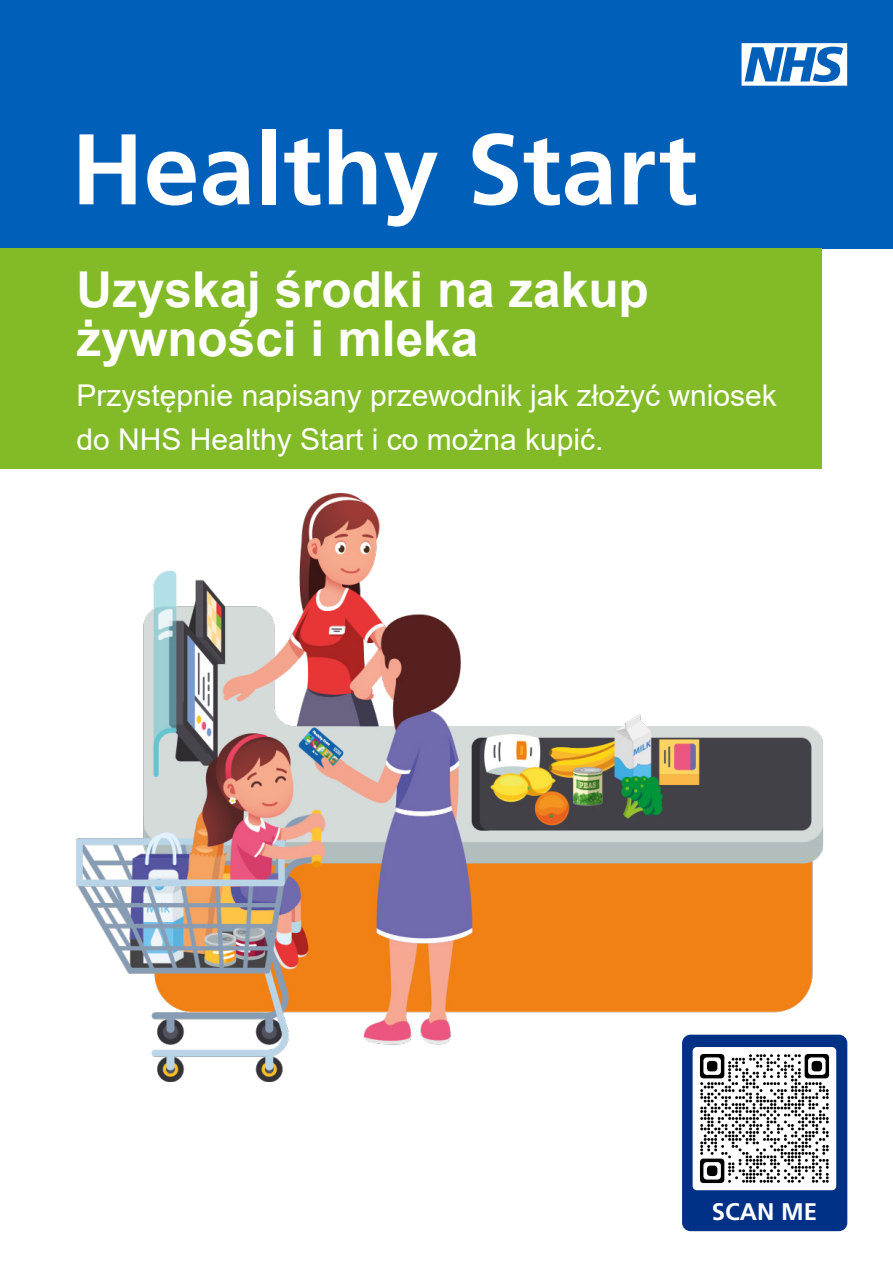
<style>
.page{position:relative;width:893px;height:1263px;background:#fff}
.page>*{position:absolute;margin:0;border:0;box-sizing:border-box;transform-origin:0 0}
.t1{font:700 100.2px "Frutiger LT Std";color:#fff}
.t2{font:700 49.5px/48px "Arial";color:#fff}
.t3{font:30px/43.8px "Arial";color:#fff}
.t4{font:700 24px "Frutiger LT Std";color:#fff}
</style>
<div class="page">
<div style="left:0;top:0;width:893px;height:248px;background:#005fb9"></div>
<div style="left:0;top:248px;width:822px;height:221px;background:#82bb27"></div>
<svg style="left:742px;top:43px;width:105px;height:43px"></svg>
<img style="left:76px;top:493px;width:759px;height:589px">
<div style="left:682px;top:1035px;width:165px;height:196px;background:#003186;border-radius:9px"></div>
<img style="left:693px;top:1047px;width:143px;height:143px">
<h1 class="t1" style="left:71px;top:111px;width:628px">Healthy Start</h1>
<h2 class="t2" style="left:77px;top:267px;width:574px">Uzyskaj środki na zakup żywności i mleka</h2>
<p class="t3" style="left:77px;top:373px;width:702px">Przystępnie napisany przewodnik jak złożyć wniosek do NHS Healthy Start i co można kupić.</p>
<p class="t4" style="left:712px;top:1197px;width:107px">SCAN ME</p>
</div>
